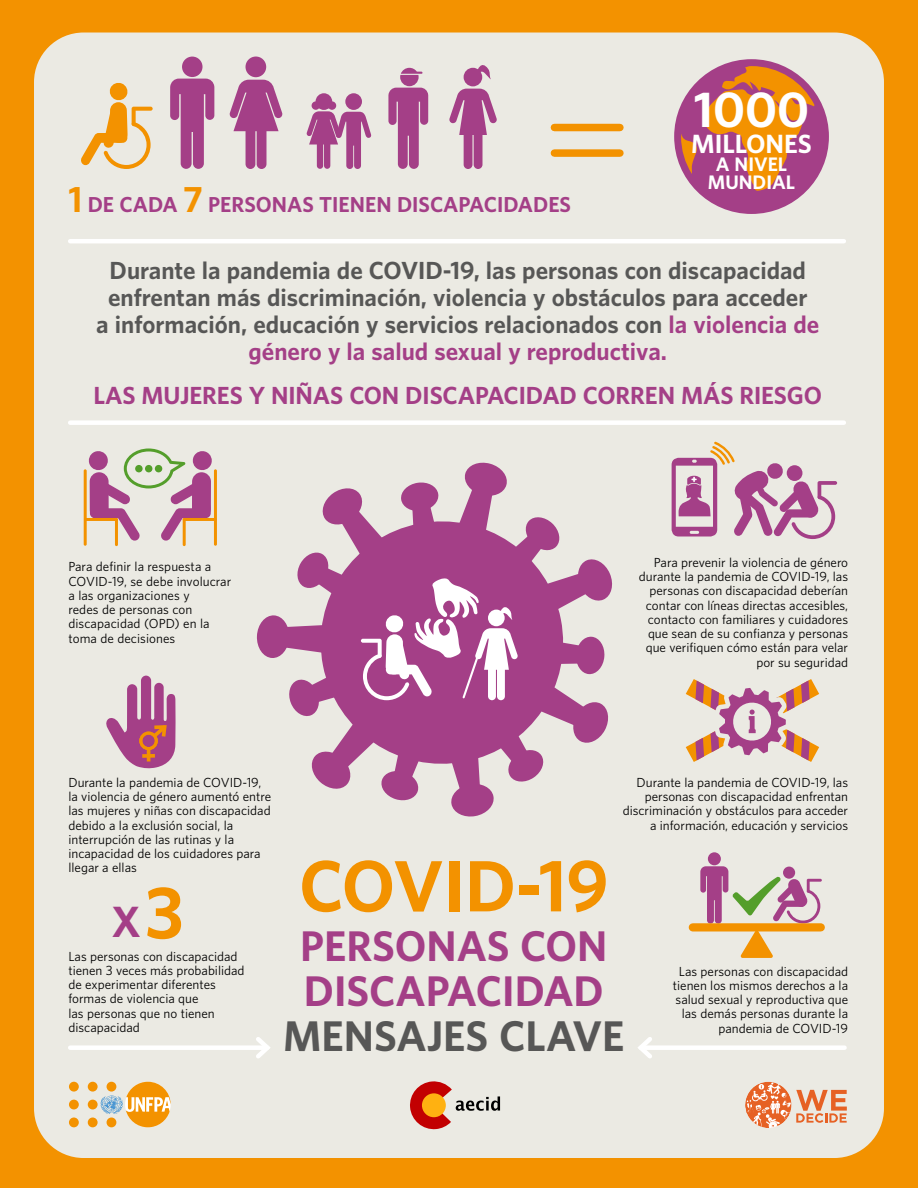
<style>
.page{position:relative;width:918px;height:1188px;background:#f39200}
.page>*{position:absolute;margin:0;border:0;box-sizing:border-box;transform-origin:0 0}
.t1{font:700 66px "UNFPA";color:#f39200}
.t2{font:700 45px "UNFPA";color:#fff}
.t3{font:700 39.75px "UNFPA";color:#a43f87}
.t4{font:700 39px/45px "UNFPA";color:#a43f87;text-align:center}
.t5{font:700 24px "UNFPA";letter-spacing:-.005em;color:#fff}
.text{font:700 22.5px/27px "UNFPA";color:#575756;text-align:center}
.text-2{font:700 22.5px "UNFPA";letter-spacing:-.005em;color:#a43f87}
.text-3{font:700 19.65px "UNFPA";color:#a43f87}
.t6{font:700 17.85px/18px "UNFPA";color:#fff;text-align:center}
.text_ES{font:12px/14.2px "UNFPA Text";color:#000;text-align:right}
.s1{font-size:32.85px;color:#f39200}
.s2{color:#a43f87}
.s3{color:#575756}
</style>
<div class="page">
<div style="left:34px;top:33px;width:850px;height:1125px;background:#ebeae3;border-radius:50px"></div>
<svg style="left:674px;top:59px;width:155px;height:155px"></svg>
<svg style="left:229px;top:57px;width:54px;height:112px"></svg>
<svg style="left:170px;top:57px;width:44px;height:112px"></svg>
<svg style="left:449px;top:65px;width:48px;height:104px"></svg>
<svg style="left:388px;top:68px;width:40px;height:101px"></svg>
<div style="left:345px;top:93px;width:17px;height:17px;background:#a43f87;border-radius:50%"></div>
<div style="left:316px;top:93px;width:16px;height:17px;background:#a43f87;border-radius:50%"></div>
<svg style="left:306px;top:111px;width:65px;height:58px"></svg>
<div style="left:312px;top:101px;width:8px;height:9px;background:#a43f87;border-radius:50%"></div>
<div style="left:328px;top:101px;width:8px;height:9px;background:#a43f87;border-radius:50%"></div>
<svg style="left:81px;top:83px;width:72px;height:86px"></svg>
<hr style="left:70px;top:239px;width:774px;height:4px;background:#fff">
<div style="left:70px;top:1045px;width:197px;height:5px;background:#fff"></div>
<svg style="left:252px;top:1037px;width:19px;height:22px"></svg>
<div style="left:641px;top:1045px;width:204px;height:5px;background:#fff"></div>
<svg style="left:638px;top:1037px;width:18px;height:22px"></svg>
<div style="left:70px;top:420px;width:774px;height:5px;background:#fff"></div>
<svg style="left:741px;top:931px;width:32px;height:27px"></svg>
<svg style="left:700px;top:852px;width:122px;height:72px"></svg>
<div style="left:693px;top:923px;width:128px;height:8px;background:#f39200"></div>
<svg style="left:686px;top:679px;width:133px;height:83px"></svg>
<hr style="left:84px;top:469px;width:3px;height:77px;background:#f39200">
<hr style="left:84px;top:518px;width:34px;height:3px;background:#f39200">
<hr style="left:115px;top:518px;width:3px;height:28px;background:#f39200">
<hr style="left:214px;top:469px;width:3px;height:77px;background:#f39200">
<hr style="left:183px;top:518px;width:34px;height:3px;background:#f39200">
<hr style="left:183px;top:518px;width:3px;height:28px;background:#f39200">
<svg style="left:88px;top:448px;width:124px;height:93px"></svg>
<svg style="left:672px;top:442px;width:165px;height:97px"></svg>
<div style="left:554px;top:124px;width:66px;height:7px;background:#f39200"></div>
<div style="left:554px;top:149px;width:66px;height:8px;background:#f39200"></div>
<svg style="left:256px;top:462px;width:356px;height:355px"></svg>
<div style="left:88px;top:1100px;width:10px;height:9px;background:#f39200;border-radius:50%"></div>
<div style="left:88px;top:1118px;width:10px;height:9px;background:#f39200;border-radius:50%"></div>
<div style="left:88px;top:1082px;width:10px;height:10px;background:#f39200;border-radius:50%"></div>
<div style="left:69px;top:1100px;width:10px;height:9px;background:#f39200;border-radius:50%"></div>
<div style="left:69px;top:1118px;width:10px;height:9px;background:#f39200;border-radius:50%"></div>
<div style="left:69px;top:1082px;width:10px;height:10px;background:#f39200;border-radius:50%"></div>
<svg style="left:101px;top:1082px;width:70px;height:45px"></svg>
<svg style="left:745px;top:1082px;width:102px;height:46px"></svg>
<svg style="left:106px;top:676px;width:70px;height:93px"></svg>
<svg style="left:410px;top:1081px;width:90px;height:49px"></svg>
<p class="text-3" style="left:68px;top:191px;width:504px"><span class="s1">1</span> DE CADA <span class="s1">7</span> PERSONAS TIENEN DISCAPACIDADES</p>
<p class="t2" style="left:694px;top:79px;width:117px">1000</p>
<p class="t5" style="left:691px;top:127px;width:122px">MILLONES</p>
<p class="t6" style="left:708px;top:154px;width:89px">A NIVEL<br>MUNDIAL</p>
<p class="text" style="left:96px;top:256px;width:725px">Durante la pandemia de COVID-19, las personas con discapacidad enfrentan más discriminación, violencia y obstáculos para acceder<br>a información, educación y servicios relacionados con <span class="s2">la violencia de género y la salud sexual y reproductiva.</span></p>
<p class="text-2" style="left:93px;top:380px;width:730px">LAS MUJERES Y NIÑAS CON DISCAPACIDAD CORREN MÁS RIESGO</p>
<p class="text_ES" style="left:68px;top:559px;width:164px;text-align:left">Para definir la respuesta a<br>COVID-19, se debe involucrar a las organizaciones y<br>redes de personas con discapacidad (OPD) en la toma de decisiones</p>
<p class="text_ES" style="left:639px;top:555px;width:211px">Para prevenir la violencia de género durante la pandemia de COVID-19, las personas con discapacidad deberían contar con líneas directas accesibles, contacto con familiares y cuidadores que sean de su confianza y personas que verifiquen cómo están para velar por su seguridad</p>
<p class="text_ES" style="left:68px;top:775px;width:204px;text-align:left">Durante la pandemia de COVID-19, la violencia de género aumentó entre las mujeres y niñas con discapacidad debido a la exclusión social, la interrupción de las rutinas y la incapacidad de los cuidadores para llegar a ellas</p>
<p class="t1" style="left:145px;top:869px;width:40px">3</p>
<p class="text_ES" style="left:68px;top:949px;width:178px;text-align:left">Las personas con discapacidad tienen 3 veces más probabilidad de experimentar diferentes formas de violencia que<br>las personas que no tienen discapacidad</p>
<p class="t3" style="left:112px;top:896px;width:31px">X</p>
<p class="text_ES" style="left:623px;top:775px;width:227px">Durante la pandemia de COVID-19, las personas con discapacidad enfrentan discriminación y obstáculos para acceder a información, educación y servicios</p>
<p class="t1" style="left:299px;top:842px;width:311px">COVID-19</p>
<p class="t4" style="left:283px;top:922px;width:343px">PERSONAS CON<br>DISCAPACIDAD<br><span class="s3">MENSAJES CLAVE</span></p>
<p class="text_ES" style="left:673px;top:964px;width:177px">Las personas con discapacidad tienen los mismos derechos a la salud sexual y reproductiva que las demás personas durante la pandemia de COVID-19</p>
</div>
